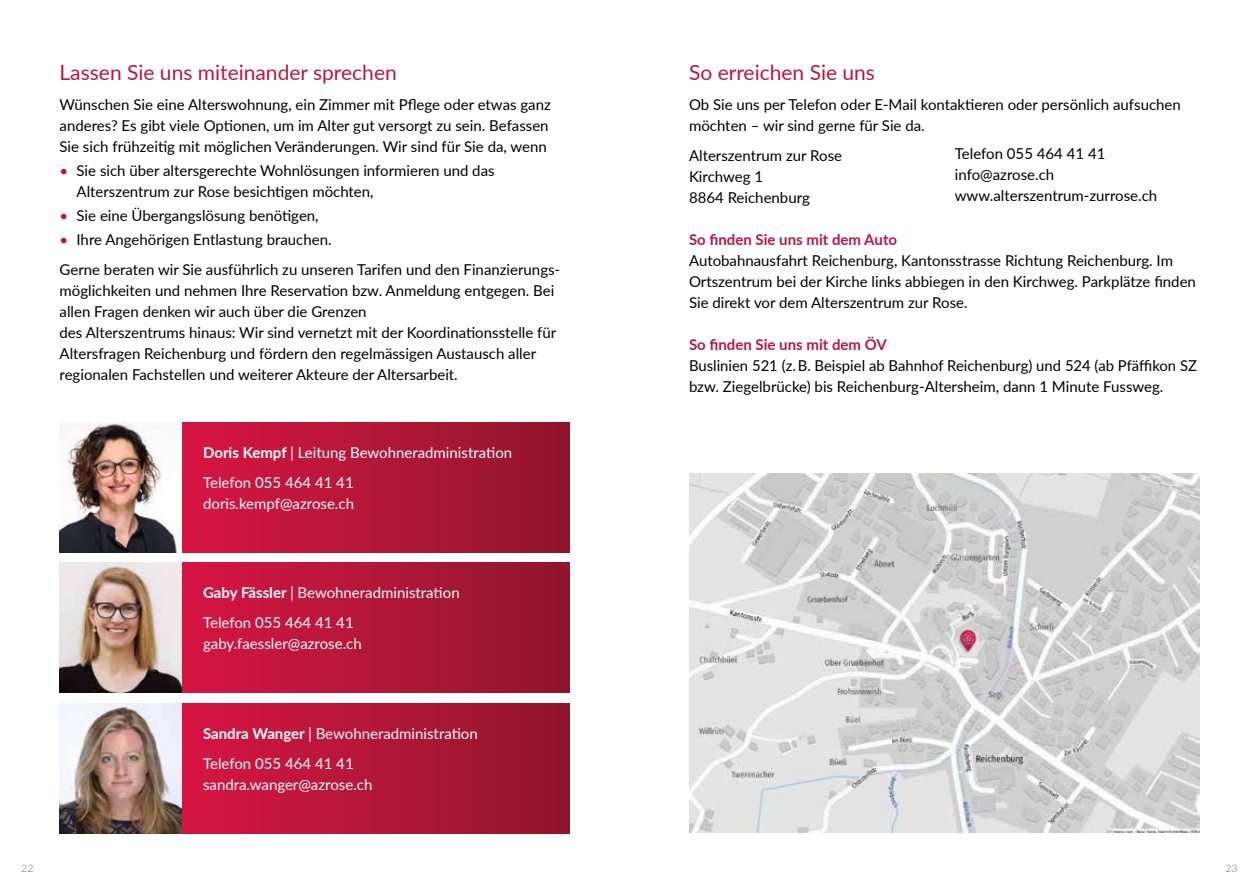
<style>
.page{position:relative;width:1259px;height:893px;background:#fff}
.page>*{position:absolute;margin:0;border:0;box-sizing:border-box;transform-origin:0 0}
.t1{font:21px "Lato";color:#b71841}
.t2{font:15px/21px "Lato";color:#000}
.t3{font:15px/30px "Lato";color:#fff}
.t4{font:700 15px "Lato";color:#b71841}
.t5{font:300 10.5px "Lato";color:#6e6e6e}
.s1{color:#b71841}
.s2{font-weight:700}
</style>
<div class="page">
<div style="left:182px;top:563px;width:387px;height:130px;background:linear-gradient(to right,#d61642,#90172b)"></div>
<div style="left:182px;top:422px;width:387px;height:130px;background:linear-gradient(to right,#d61642,#90172b)"></div>
<div style="left:182px;top:703px;width:387px;height:130px;background:linear-gradient(to right,#d61642,#90172b)"></div>
<img style="left:60px;top:563px;width:122px;height:130px">
<img style="left:60px;top:422px;width:117px;height:130px">
<img style="left:60px;top:703px;width:122px;height:130px">
<img style="left:689px;top:473px;width:510px;height:360px">
<h1 class="t1" style="left:60px;top:58px;width:339px">Lassen Sie uns miteinander sprechen</h1>
<p class="t2" style="left:60px;top:94px;width:493px">Wünschen Sie eine Alterswohnung, ein Zimmer mit Pflege oder etwas ganz anderes? Es gibt viele Optionen, um im Alter gut versorgt zu sein. Befassen<br>Sie sich frühzeitig mit möglichen Veränderungen. Wir sind für Sie da, wenn</p>
<p class="t2" style="left:77px;top:160px;width:419px;text-indent:-17px"><span class="s1">•</span> Sie sich über altersgerechte Wohnlösungen informieren und das<br>Alterszentrum zur Rose besichtigen möchten,</p>
<p class="t2" style="left:60px;top:205px;width:261px"><span class="s1">•</span> Sie eine Übergangslösung benötigen,</p>
<p class="t2" style="left:60px;top:224px;width:502px;line-height:30px"><span class="s1">•</span> Ihre Angehörigen Entlastung brauchen.<br>Gerne beraten wir Sie ausführlich zu unseren Tarifen und den Finanzierungs-</p>
<p class="t2" style="left:60px;top:280px;width:498px">möglichkeiten und nehmen Ihre Reservation bzw. Anmeldung entgegen. Bei allen Fragen denken wir auch über die Grenzen<br>des Alterszentrums hinaus: Wir sind vernetzt mit der Koordinationsstelle für Altersfragen Reichenburg und fördern den regelmässigen Austausch aller regionalen Fachstellen und weiterer Akteure der Altersarbeit.</p>
<p class="t3" style="left:203px;top:436px;width:311px"><span class="s2">Doris Kempf</span> | Leitung Bewohneradministration<br>Telefon 055 464 41 41</p>
<p class="t3" style="left:203px;top:487px;width:152px">doris.kempf@azrose.ch</p>
<p class="t3" style="left:203px;top:577px;width:258px"><span class="s2">Gaby Fässler</span> | Bewohneradministration<br>Telefon 055 464 41 41</p>
<p class="t3" style="left:203px;top:628px;width:160px">gaby.faessler@azrose.ch</p>
<p class="t3" style="left:203px;top:718px;width:276px"><span class="s2">Sandra Wanger</span> | Bewohneradministration<br>Telefon 055 464 41 41</p>
<p class="t3" style="left:203px;top:769px;width:171px">sandra.wanger@azrose.ch</p>
<h1 class="t1" style="left:689px;top:58px;width:187px">So erreichen Sie uns</h1>
<p class="t2" style="left:689px;top:94px;width:493px">Ob Sie uns per Telefon oder E-Mail kontaktieren oder persönlich aufsuchen möchten – wir sind gerne für Sie da.</p>
<p class="t2" style="left:689px;top:145px;width:154px">Alterszentrum zur Rose<br>Kirchweg 1<br>8864 Reichenburg</p>
<p class="t4" style="left:689px;top:229px;width:210px">So finden Sie uns mit dem Auto</p>
<p class="t2" style="left:689px;top:250px;width:508px">Autobahnausfahrt Reichenburg, Kantonsstrasse Richtung Reichenburg. Im<br>Ortszentrum bei der Kirche links abbiegen in den Kirchweg. Parkplätze finden<br>Sie direkt vor dem Alterszentrum zur Rose.</p>
<p class="t4" style="left:689px;top:334px;width:199px">So finden Sie uns mit dem ÖV</p>
<p class="t2" style="left:689px;top:355px;width:509px">Buslinien 521 (z. B. Beispiel ab Bahnhof Reichenburg) und 524 (ab Pfäffikon SZ bzw. Ziegelbrücke) bis Reichenburg-Altersheim, dann 1 Minute Fussweg.</p>
<p class="t2" style="left:955px;top:143px;width:204px">Telefon 055 464 41 41 info@azrose.ch www.alterszentrum-zurrose.ch</p>
<p class="t5" style="left:21px;top:861px;width:14px">22</p>
<p class="t5" style="left:1225px;top:861px;width:14px">23</p>
</div>
